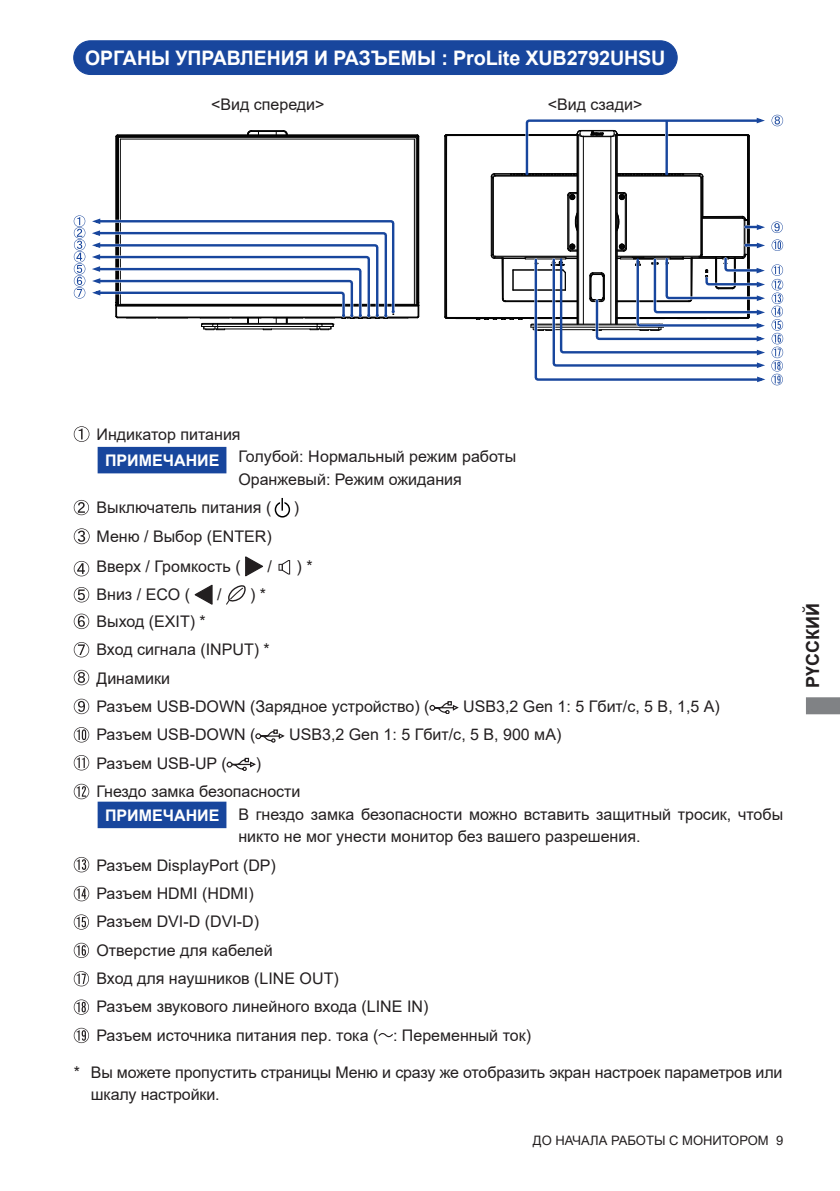
<style>
.page{position:relative;width:840px;height:1191px;background:#fff}
.page>*{position:absolute;margin:0;border:0;box-sizing:border-box;transform-origin:0 0}
.t1{font:700 20px "Arial";letter-spacing:-.01em;color:#fff}
.t2{font:700 18px "Arial";color:#231f20}
.t3{font:16px/28.4px "Arial";color:#231f20}
.t4{font:700 16px "Arial";color:#fff}
.t5{font:13px "Arial";color:#231f20}
</style>
<div class="page">
<svg style="left:806px;top:697px;width:33px;height:17px"></svg>
<svg style="left:74px;top:426px;width:15px;height:16px"></svg>
<svg style="left:74px;top:500px;width:15px;height:15px"></svg>
<svg style="left:74px;top:528px;width:15px;height:16px"></svg>
<svg style="left:74px;top:561px;width:15px;height:15px"></svg>
<svg style="left:245px;top:556px;width:18px;height:20px"></svg>
<svg style="left:287px;top:560px;width:4px;height:15px"></svg>
<svg style="left:278px;top:560px;width:12px;height:14px"></svg>
<svg style="left:74px;top:587px;width:15px;height:15px"></svg>
<svg style="left:194px;top:585px;width:18px;height:20px"></svg>
<svg style="left:226px;top:585px;width:19px;height:20px"></svg>
<svg style="left:74px;top:613px;width:15px;height:16px"></svg>
<svg style="left:74px;top:642px;width:15px;height:15px"></svg>
<svg style="left:74px;top:670px;width:15px;height:15px"></svg>
<svg style="left:74px;top:698px;width:15px;height:16px"></svg>
<svg style="left:429px;top:701px;width:29px;height:13px"></svg>
<svg style="left:74px;top:727px;width:15px;height:15px"></svg>
<svg style="left:255px;top:729px;width:29px;height:13px"></svg>
<svg style="left:74px;top:755px;width:15px;height:15px"></svg>
<svg style="left:227px;top:758px;width:29px;height:12px"></svg>
<svg style="left:74px;top:784px;width:15px;height:15px"></svg>
<svg style="left:74px;top:857px;width:15px;height:15px"></svg>
<svg style="left:74px;top:886px;width:15px;height:15px"></svg>
<svg style="left:74px;top:914px;width:15px;height:15px"></svg>
<svg style="left:74px;top:942px;width:15px;height:16px"></svg>
<svg style="left:74px;top:971px;width:15px;height:15px"></svg>
<svg style="left:74px;top:999px;width:15px;height:15px"></svg>
<svg style="left:74px;top:1027px;width:15px;height:16px"></svg>
<svg style="left:378px;top:1033px;width:15px;height:4px"></svg>
<div style="left:274px;top:502px;width:16px;height:15px;border:1px solid #000;border-radius:50%"></div>
<hr style="left:280px;top:498px;width:4px;height:12px;background:#fff">
<svg style="left:281px;top:498px;width:2px;height:12px"></svg>
<div style="left:98px;top:447px;width:128px;height:26px;background:#18469d"></div>
<div style="left:98px;top:801px;width:128px;height:27px;background:#18469d;border:2px solid #18469d"></div>
<svg style="left:74px;top:130px;width:345px;height:200px"></svg>
<svg style="left:444px;top:115px;width:338px;height:270px"></svg>
<div style="left:74px;top:41px;width:602px;height:33px;background:#18469d;border-radius:17px"></div>
<div style="left:73px;top:40px;width:604px;height:35px;border:1px solid #18469d;border-radius:17px"></div>
<p class="t1" style="left:85px;top:44px;width:581px">ОРГАНЫ УПРАВЛЕНИЯ И РАЗЪЕМЫ : ProLite XUB2792UHSU</p>
<p class="t3" style="left:211px;top:90px;width:115px">&lt;Вид спереди&gt;</p>
<p class="t3" style="left:547px;top:90px;width:96px">&lt;Вид сзади&gt;</p>
<p class="t3" style="left:238px;top:422px;width:279px;line-height:22.6px;text-indent:-142px">Индикатор питания<br>Голубой: Нормальный режим работы<br>Оранжевый: Режим ожидания</p>
<p class="t3" style="left:96px;top:493px;width:176px">Выключатель питания (</p>
<p class="t3" style="left:293px;top:493px;width:7px">)</p>
<p class="t3" style="left:96px;top:521px;width:177px;line-height:30.4px">Меню / Выбор (ENTER)<br>Вверх / Громкость (</p>
<p class="t4" style="left:105px;top:449px;width:116px">ПРИМЕЧАНИЕ</p>
<p class="t3" style="left:267px;top:552px;width:6px">/</p>
<p class="t3" style="left:296px;top:552px;width:17px">) *</p>
<p class="t3" style="left:96px;top:580px;width:95px">Вниз / ECO (</p>
<p class="t3" style="left:217px;top:580px;width:6px">/</p>
<p class="t3" style="left:250px;top:580px;width:17px">) *</p>
<p class="t3" style="left:96px;top:607px;width:334px">Выход (EXIT) *<br>Вход сигнала (INPUT) *<br>Динамики<br>Разъем USB-DOWN (Зарядное устройство) (</p>
<p class="t3" style="left:463px;top:692px;width:258px">USB3,2 Gen 1: 5 Гбит/с, 5 В, 1,5 А)</p>
<p class="t3" style="left:96px;top:720px;width:160px">Разъем USB-DOWN (</p>
<p class="t3" style="left:289px;top:720px;width:273px">USB3,2 Gen 1: 5 Гбит/с, 5 В, 900 мА)</p>
<p class="t3" style="left:96px;top:748px;width:132px">Разъем USB-UP (</p>
<p class="t3" style="left:96px;top:748px;width:205px;text-indent:159px">)<br>Гнездо замка безопасности</p>
<p class="t3" style="left:238px;top:802px;width:546px;line-height:22.6px">В гнездо замка безопасности можно вставить защитный тросик, чтобы никто не мог унести монитор без вашего разрешения.</p>
<p class="t3" style="left:96px;top:851px;width:436px">Разъем DisplayPort (DP)<br>Разъем HDMI (HDMI)<br>Разъем DVI-D (DVI-D)<br>Oтверстие для кабелей<br>Вход для наушников (LINE OUT)<br>Разъем звукового линейного входа (LINE IN)<br>Разъем источника питания пер. тока ( : Переменный ток)</p>
<p class="t3" style="left:91px;top:1060px;width:692px;line-height:22.6px;text-indent:-17px">* Вы можете пропустить страницы Mеню и сразу же отобразить экран настроек параметров или шкалу настройки.</p>
<p class="t4" style="left:105px;top:804px;width:116px">ПРИМЕЧАНИЕ</p>
<p class="t5" style="left:532px;top:1131px;width:251px">ДО НАЧАЛА РАБОТЫ С МОНИТОРОМ 9</p>
<p class="t2" style="left:799px;top:688px;width:86px;rotate:-90deg">РҮССКИЙ</p>
</div>
